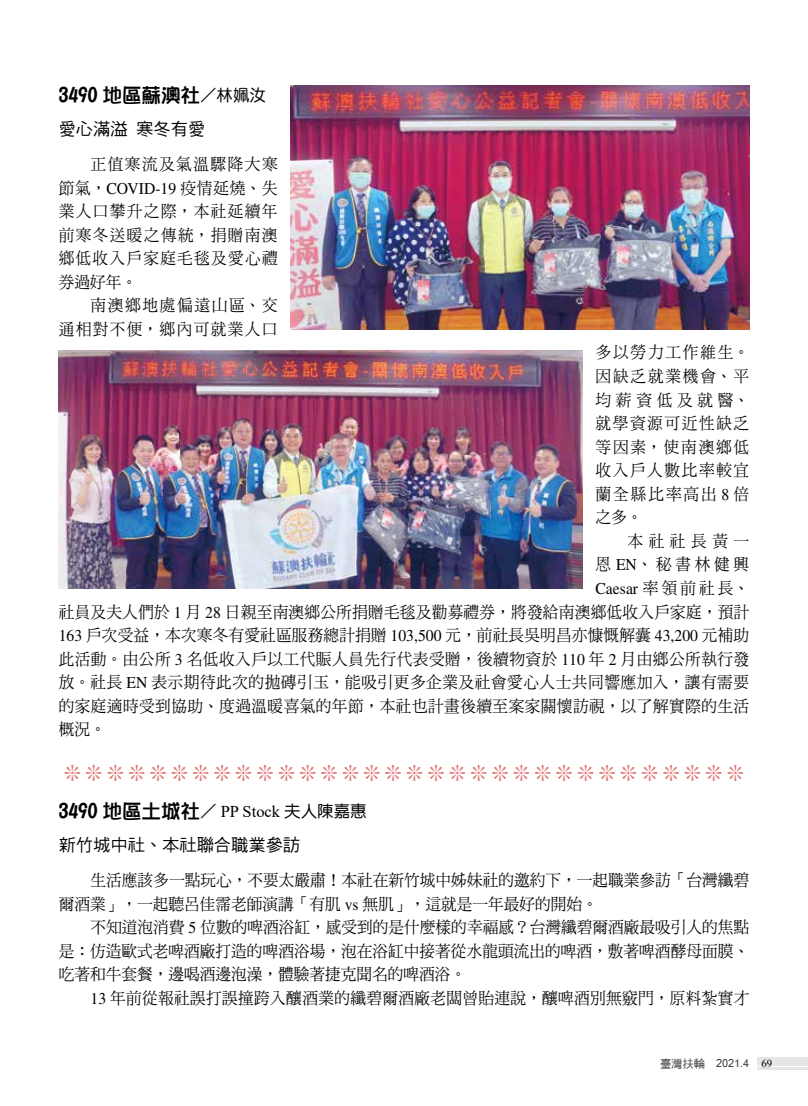
<style>
.page{position:relative;width:808px;height:1106px;background:#fff}
.page>*{position:absolute;margin:0;border:0;box-sizing:border-box;transform-origin:0 0}
.t1{font:22.5px "MS Mincho";color:#e27675;scale:.95 1}
.t2{font:19.5px "DFPOP1 Bd HK BF";color:#000}
.t3{font:17.25px "DF Hei Md HK BF";color:#000}
.t4{font:16.5px/23.5px "DF Ming Std W5";letter-spacing:.025em;color:#000;text-align:justify;scale:.95 1}
.t5{font:16.5px/23.5px "DF Ming Std W5";color:#000;scale:.95 1}
.t6{font:16.5px/23.5px "DF Ming Std W5";letter-spacing:.09em;color:#000;text-align:right;scale:.95 1}
.t7{font:16.5px/23.5px "DF Ming Std W5";letter-spacing:.355em;color:#000;text-align:right;scale:.95 1}
.t8{font:16.5px "Times LT Std";color:#000;scale:.95 1}
.t9{font:12px "Latha";color:#3f3b3a}
.s1{font-family:"DF Hei Std W5";font-size:16.5px}
.s2{font-family:"DF Yuan Std W5";font-size:16.5px}
.s3{font-family:"Times LT Std"}
.s4{font-family:"DF Ming Std W5"}
.s5{font-family:"Times New Roman";font-size:16.5px}
.s6{font-family:"DF Hei Md HK BF";font-size:11.25px}
.s7{font-family:"Aparajita";font-size:13.5px;color:#000}
</style>
<div class="page">
<div style="left:757px;top:1057px;width:51px;height:9px;background:#e6e6e7"></div>
<hr style="left:757px;top:1067px;width:51px;height:2px;background:#e6e6e7">
<img style="left:290px;top:85px;width:459px;height:244px">
<img style="left:59px;top:350px;width:524px;height:238px">
<p class="t2" style="left:59px;top:85px;width:209px">3490 地區蘇澳社<span class="s1">／</span><span class="s2">林姵汝</span></p>
<p class="t3" style="left:59px;top:120px;width:148px">愛心滿溢 寒冬有愛</p>
<p class="t4" style="left:59px;top:152px;width:232px;text-indent:32px">正值寒流及氣溫驟降大寒節氣，<span class="s3">COVID-19</span> 疫情延燒、失業人口攀升之際，本社延續年前寒冬送暖之傳統，捐贈南澳鄉低收入戶家庭毛毯及愛心禮券過好年。</p>
<p class="t6" style="left:59px;top:293px;width:232px">南澳鄉地處偏遠山區、交<br>通相對不便，鄉內可就業人口</p>
<p class="t4" style="left:595px;top:340px;width:163px">多以勞力工作維生。因缺乏就業機會、平均薪資低及就醫、就學資源可近性缺乏等因素，使南澳鄉低收入戶人數比率較宜蘭全縣比率高出 <span class="s3">8</span> 倍之多。</p>
<p class="t7" style="left:595px;top:529px;width:163px">本社社長黃一恩<span class="s3">EN</span>、秘書林健興</p>
<p class="t8" style="left:595px;top:579px;width:163px">Caesar <span class="s4">率領前社長、</span></p>
<p class="t4" style="left:59px;top:599px;width:728px">社員及夫人們於 <span class="s3">1</span> 月 <span class="s3">28</span> 日親至南澳鄉公所捐贈毛毯及勸募禮券，將發給南澳鄉低收入戶家庭，預計<span class="s3">163</span> 戶次受益，本次寒冬有愛社區服務總計捐贈 <span class="s3">103,500</span> 元，前社長吳明昌亦慷慨解囊 <span class="s3">43,200</span> 元補助此活動。由公所 <span class="s3">3</span> 名低收入戶以工代賑人員先行代表受贈，後續物資於 <span class="s3">110</span> 年 <span class="s3">2</span> 月由鄉公所執行發放。社長 <span class="s3">EN</span> 表示期待此次的拋磚引玉，能吸引更多企業及社會愛心人士共同響應加入，讓有需要的家庭適時受到協助、度過溫暖喜氣的年節，本社也計畫後續至案家關懷訪視，以了解實際的生活概況。</p>
<h1 class="t1" style="left:62px;top:761px;width:721px">❊❊❊❊❊❊❊❊❊❊❊❊❊❊❊❊❊❊❊❊❊❊❊❊❊❊❊❊❊❊❊❊</h1>
<p class="t2" style="left:59px;top:801px;width:310px">3490 地區土城社<span class="s1">／</span> <span class="s5">PP Stock</span> <span class="s2">夫人陳嘉惠</span></p>
<p class="t3" style="left:59px;top:836px;width:243px">新竹城中社、本社聯合職業參訪</p>
<p class="t5" style="left:59px;top:868px;width:728px;text-indent:32px">生活應該多一點玩心，不要太嚴肅！本社在新竹城中姊妹社的邀約下，一起職業參訪「台灣纖碧爾酒業」，一起聽呂佳霈老師演講「有肌 <span class="s3">vs</span> 無肌」，這就是一年最好的開始。</p>
<p class="t4" style="left:59px;top:915px;width:728px;text-indent:32px">不知道泡消費 <span class="s3">5</span> 位數的啤酒浴缸，感受到的是什麼樣的幸福感？台灣纖碧爾酒廠最吸引人的焦點是：仿造歐式老啤酒廠打造的啤酒浴場，泡在浴缸中接著從水龍頭流出的啤酒，敷著啤酒酵母面膜、吃著和牛套餐，邊喝酒邊泡澡，體驗著捷克聞名的啤酒浴。</p>
<p class="t4" style="left:91px;top:986px;width:695px"><span class="s3">13</span> 年前從報社誤打誤撞跨入釀酒業的纖碧爾酒廠老闆曾貽連說，釀啤酒別無竅門，原料紮實才</p>
<p class="t9" style="left:660px;top:1054px;width:114px"><span class="s6">臺灣扶輪　</span>2021.4 <span class="s7">69</span></p>
</div>
